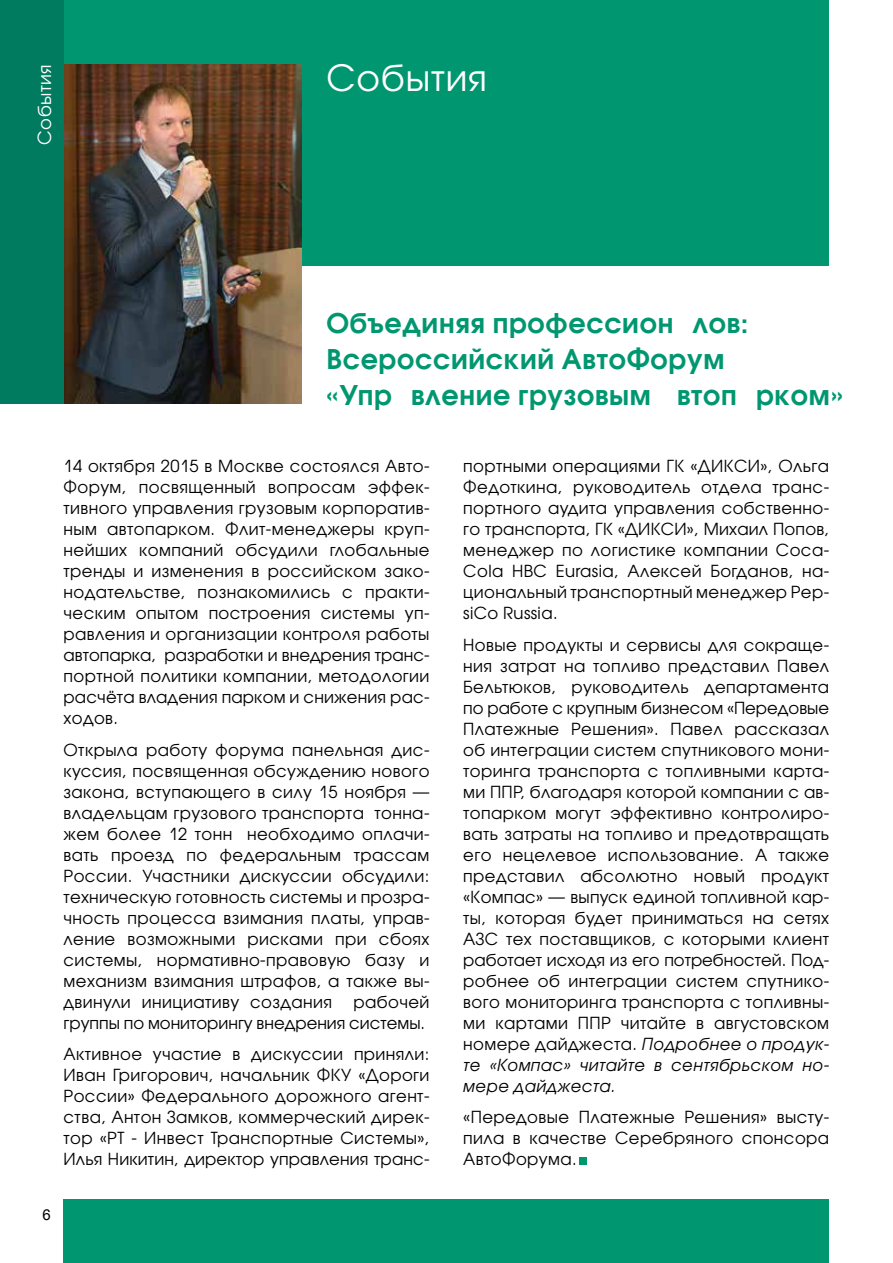
<style>
.page{position:relative;width:893px;height:1263px;background:#fff}
.page>*{position:absolute;margin:0;border:0;box-sizing:border-box;transform-origin:0 0}
.t1{font:36px "Avant Garde Gothic C";letter-spacing:.025em;color:#fff}
.t2{font:600 27px/36px "Avant Garde Gothic C";letter-spacing:.025em;color:#009770}
.t3{font:18px "Avant Garde Gothic C";letter-spacing:.025em;color:#fff}
.t4{font:16.5px/21px "Avant Garde Gothic C";letter-spacing:.025em;color:#000;text-align:justify}
.t5{font:16.5px/21px "Avant Garde Gothic C";color:#000;text-align:right}
.t6{font:15px "Arial";color:#000}
.s1{font-style:italic}
</style>
<div class="page">
<div style="left:64px;top:0;width:765px;height:266px;background:#009770"></div>
<img style="left:64px;top:65px;width:238px;height:339px">
<div style="left:64px;top:1199px;width:765px;height:64px;background:#009770"></div>
<div style="left:0;top:0;width:64px;height:404px;background:#007b5f"></div>
<div style="left:579px;top:1157px;width:8px;height:8px;background:#009770"></div>
<p class="t3" style="left:37px;top:145px;width:82px;rotate:-90deg">События</p>
<h1 class="t1" style="left:326px;top:62px;width:162px">События</h1>
<h2 class="t2" style="left:326px;top:307px;width:518px">Объединяя профессионалов:<br>Всероссийский АвтоФорум «Управление грузовым автопарком»</h2>
<p class="t4" style="left:64px;top:456px;width:367px">14 октября 2015 в Москве состоялся Авто-Форум, посвященный вопросам эффек&shy;тивного управления грузовым корпоратив&shy;ным автопарком. Флит-менеджеры круп&shy;нейших компаний обсудили глобальные тренды и изменения в российском зако&shy;нодательстве, познакомились с практи&shy;ческим опытом построения системы уп&shy;равления и организации контроля работы автопарка, разработки и внедрения транс&shy;портной политики компании, методологии расчёта владения парком и снижения рас&shy;ходов.</p>
<p class="t4" style="left:64px;top:740px;width:367px">Открыла работу форума панельная дис&shy;куссия, посвященная обсуждению нового закона, вступающего в силу 15 ноября — владельцам грузового транспорта тонна&shy;жем более 12 тонн необходимо оплачи&shy;вать проезд по федеральным трассам России. Участники дискуссии обсудили: техническую готовность системы и прозра&shy;чность процесса взимания платы, управ&shy;ление возможными рисками при сбоях системы, нормативно-правовую базу и механизм взимания штрафов, а также вы&shy;двинули инициативу создания</p>
<p class="t5" style="left:64px;top:992px;width:367px">рабочей<br>группы по мониторингу внедрения системы.</p>
<p class="t4" style="left:64px;top:1045px;width:367px">Активное участие в дискуссии приняли:<br>Иван Григорович, начальник ФКУ «Дороги России» Федерального дорожного агент&shy;ства, Антон Замков, коммерческий дирек&shy;тор «РТ - Инвест Транспортные Системы», Илья Никитин, директор управления транс-</p>
<p class="t6" style="left:43px;top:1206px;width:10px">6</p>
<p class="t4" style="left:463px;top:457px;width:367px">портными операциями ГК «ДИКСИ», Ольга Федоткина, руководитель отдела транс&shy;портного аудита управления собственно&shy;го транспорта, ГК «ДИКСИ», Михаил Попов, менеджер по логистике компании Coca-Cola HBC Eurasia, Алексей Богданов, на&shy;циональный транспортный менеджер Pep&shy;siCo Russia.</p>
<p class="t4" style="left:463px;top:635px;width:367px">Новые продукты и сервисы для сокраще&shy;ния затрат на топливо представил Павел Бельтюков, руководитель департамента по работе с крупным бизнесом «Передовые Платежные Решения». Павел рассказал об интеграции систем спутникового мони&shy;торинга транспорта с топливными карта&shy;ми ППР, благодаря которой компании с ав&shy;топарком могут эффективно контролиро&shy;вать затраты на топливо и предотвращать его нецелевое использование. А также представил абсолютно новый продукт «Компас» — выпуск единой топливной кар&shy;ты, которая будет приниматься на сетях АЗС тех поставщиков, с которыми клиент работает исходя из его потребностей. Под&shy;робнее об интеграции систем спутнико&shy;вого мониторинга транспорта с топливны&shy;ми картами ППР читайте в августовском номере дайджеста. <span class="s1">Подробнее о продук&shy;те «Компас» читайте в сентябрьском но&shy;мере дайджеста.</span></p>
<p class="t4" style="left:463px;top:1108px;width:367px">«Передовые Платежные Решения» высту&shy;пила в качестве Серебряного спонсора АвтоФорума.</p>
</div>
